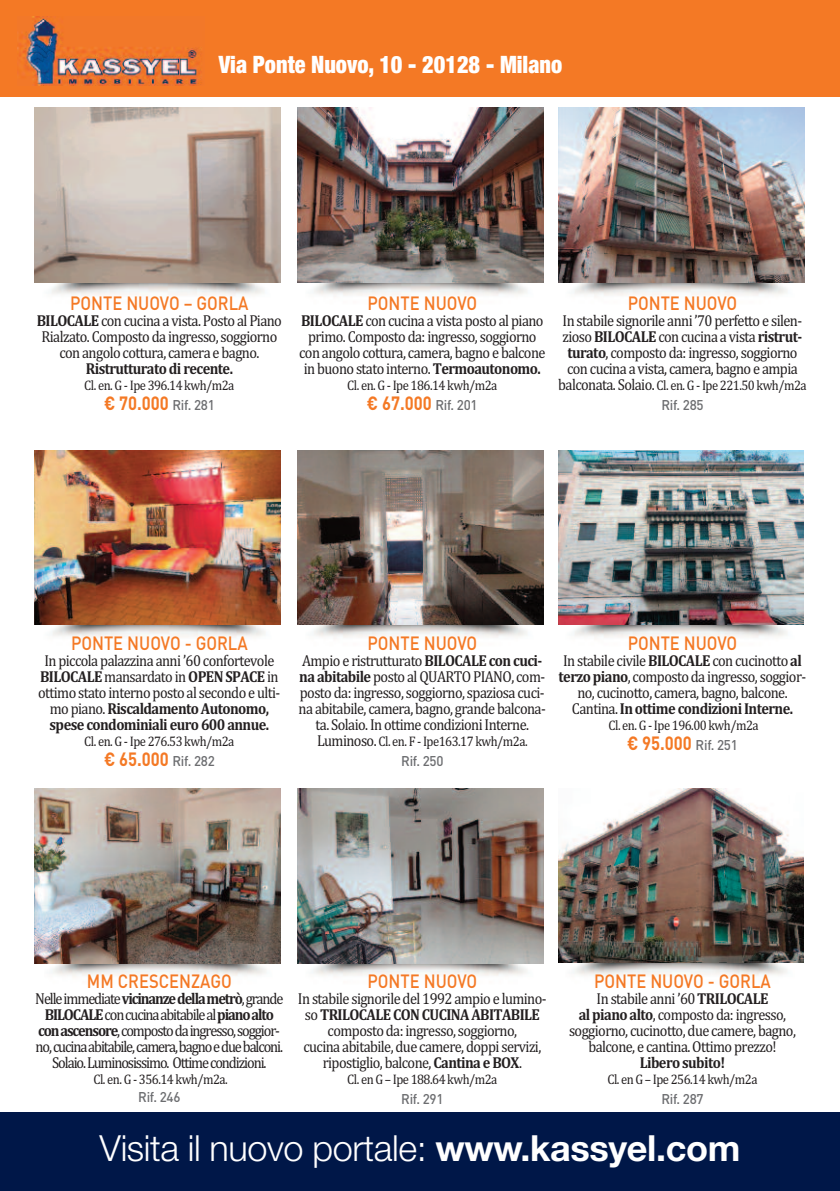
<style>
.page{position:relative;width:840px;height:1191px;background:#fff}
.page>*{position:absolute;margin:0;border:0;box-sizing:border-box;transform-origin:0 0}
.t1{font:300 36px "Helvetica Neue";letter-spacing:-.01em;color:#fff}
.t2{font:900 condensed 24px "Helvetica Neue";color:#fff;scale:.93 1}
.t3{font:500 19px "DIN";color:#f47925;scale:.87 1}
.t4{font:700 19px "DIN";color:#f47925;scale:.87 1}
.t5{font:16px/16px "Cambria";letter-spacing:-.04em;color:#231f20;text-align:center;scale:.9 1}
.t6{font:16px/16px "Cambria";letter-spacing:-.075em;color:#231f20;text-align:center;scale:.9 1}
.t7{font:700 16px "Cambria";letter-spacing:-.04em;color:#231f20;scale:.9 1}
.t8{font:14px "Cambria";letter-spacing:-.04em;color:#231f20;scale:.9 1}
.t9{font:500 14px "DIN";letter-spacing:-.02em;color:#6c6d70;scale:.95 1}
.s1{font-weight:700}
.s2{font-weight:500;font-size:14px;color:#6c6d70}
.s3{font-size:16px}
</style>
<div class="page">
<img style="left:44px;top:963px;width:228px;height:14px">
<img style="left:44px;top:624px;width:228px;height:15px">
<div style="left:0;top:0;width:839px;height:96px;background:#f47925"></div>
<div style="left:0;top:1112px;width:839px;height:79px;background:#001748"></div>
<img style="left:43px;top:282px;width:228px;height:15px">
<img style="left:35px;top:108px;width:246px;height:174px">
<img style="left:18px;top:16px;width:184px;height:69px">
<img style="left:305px;top:282px;width:228px;height:14px">
<img style="left:298px;top:108px;width:245px;height:174px">
<img style="left:565px;top:282px;width:228px;height:15px">
<img style="left:558px;top:108px;width:245px;height:174px">
<img style="left:35px;top:450px;width:246px;height:174px">
<img style="left:305px;top:624px;width:228px;height:14px">
<img style="left:298px;top:450px;width:245px;height:174px">
<img style="left:565px;top:624px;width:228px;height:15px">
<img style="left:558px;top:450px;width:245px;height:174px">
<img style="left:35px;top:788px;width:246px;height:175px">
<img style="left:305px;top:963px;width:228px;height:13px">
<img style="left:298px;top:788px;width:245px;height:175px">
<img style="left:573px;top:963px;width:214px;height:14px">
<img style="left:558px;top:788px;width:245px;height:175px">
<h2 class="t2" style="left:218px;top:55px;width:370px">Via Ponte Nuovo, 10 - 20128 - Milano</h2>
<p class="t3" style="left:70px;top:296px;width:206px">PONTE NUOVO – GORLA</p>
<p class="t5" style="left:37px;top:312px;width:274px"><span class="s1">BILOCALE</span> con cucina a vista. Posto al Piano<br>Rialzato. Composto da ingresso, soggiorno con angolo cottura, camera e bagno.</p>
<p class="t7" style="left:86px;top:359px;width:165px">Ristrutturato di recente.</p>
<p class="t8" style="left:84px;top:377px;width:168px">Cl. en. G - Ipe 396.14 kwh/m2a</p>
<p class="t4" style="left:104px;top:396px;width:129px">€ 70.000 <span class="s2">Rif. 281</span></p>
<p class="t3" style="left:367px;top:296px;width:127px">PONTE NUOVO</p>
<p class="t5" style="left:299px;top:312px;width:275px"><span class="s1">BILOCALE</span> con cucina a vista posto al piano primo. Composto da: ingresso, soggiorno con angolo cottura, camera, bagno e balcone in buono stato interno. <span class="s1">Termoautonomo.</span></p>
<p class="t8" style="left:347px;top:377px;width:168px">Cl. en. G - Ipe 186.14 kwh/m2a</p>
<p class="t4" style="left:367px;top:396px;width:129px">€ 67.000 <span class="s2">Rif. 201</span></p>
<p class="t3" style="left:627px;top:296px;width:127px">PONTE NUOVO</p>
<p class="t5" style="left:562px;top:312px;width:268px">In stabile signorile anni ’70 perfetto e silen&shy;zioso <span class="s1">BILOCALE</span> con cucina a vista <span class="s1">ristrut&shy;turato</span>, composto da: ingresso, soggiorno con cucina a vista, camera, bagno e ampia</p>
<p class="t8" style="left:558px;top:377px;width:277px"><span class="s3">balconata. Solaio.</span> Cl. en. G - Ipe 221.50 kwh/m2a</p>
<p class="t9" style="left:661px;top:400px;width:46px">Rif. 285</p>
<p class="t3" style="left:71px;top:636px;width:204px">PONTE NUOVO - GORLA</p>
<p class="t5" style="left:38px;top:652px;width:270px">In piccola palazzina anni ’60 confortevole <span class="s1">BILOCALE</span> mansardato in <span class="s1">OPEN SPACE</span> in ottimo stato interno posto al secondo e ulti&shy;mo piano. <span class="s1">Riscaldamento Autonomo, spese condominiali euro 600 annue.</span></p>
<p class="t8" style="left:84px;top:733px;width:168px">Cl. en. G - Ipe 276.53 kwh/m2a</p>
<p class="t4" style="left:104px;top:752px;width:129px">€ 65.000 <span class="s2">Rif. 282</span></p>
<p class="t3" style="left:367px;top:636px;width:127px">PONTE NUOVO</p>
<p class="t5" style="left:298px;top:652px;width:276px">Ampio e ristrutturato <span class="s1">BILOCALE con cuci&shy;na abitabile</span> posto al QUARTO PIANO, com&shy;posto da: ingresso, soggiorno, spaziosa cuci&shy;na abitabile, camera, bagno, grande balcona&shy;ta. Solaio. In ottime condizioni Interne.</p>
<p class="t8" style="left:317px;top:733px;width:235px"><span class="s3">Luminoso.</span> Cl. en. F - Ipe163.17 kwh/m2a.</p>
<p class="t9" style="left:401px;top:756px;width:46px">Rif. 250</p>
<p class="t3" style="left:627px;top:636px;width:127px">PONTE NUOVO</p>
<p class="t5" style="left:558px;top:652px;width:276px">In stabile civile <span class="s1">BILOCALE</span> con cucinotto <span class="s1">al terzo piano</span>, composto da ingresso, soggior&shy;no, cucinotto, camera, bagno, balcone.<br>Cantina. <span class="s1">In ottime condizioni Interne.</span></p>
<p class="t8" style="left:608px;top:717px;width:168px">Cl. en. G - Ipe 196.00 kwh/m2a</p>
<p class="t4" style="left:626px;top:736px;width:129px">€ 95.000 <span class="s2">Rif. 251</span></p>
<p class="t3" style="left:87px;top:974px;width:168px">MM CRESCENZAGO</p>
<p class="t6" style="left:35px;top:990px;width:277px">Nelleimmediate<span class="s1">vicinanzedellametrò</span>,grande <span class="s1">BILOCALE</span>concucinaabitabileal<span class="s1">pianoalto conascensore</span>,compostodaingresso,soggior&shy;no,cucinaabitabile,camera,bagnoeduebalconi.<br>Solaio.Luminosissimo. Ottimecondizioni.</p>
<p class="t8" style="left:93px;top:1071px;width:151px">Cl. en. G - 356.14 kwh/m2a.</p>
<p class="t9" style="left:138px;top:1092px;width:46px">Rif. 246</p>
<p class="t3" style="left:367px;top:974px;width:127px">PONTE NUOVO</p>
<p class="t5" style="left:298px;top:990px;width:277px">In stabile signorile del 1992 ampio e lumino&shy;so <span class="s1">TRILOCALE CON CUCINA ABITABILE </span>composto da: ingresso, soggiorno,<br>cucina abitabile, due camere, doppi servizi, ripostiglio, balcone, <span class="s1">Cantina e BOX</span>.</p>
<p class="t8" style="left:347px;top:1071px;width:168px">Cl. en G – Ipe 188.64 kwh/m2a</p>
<p class="t9" style="left:401px;top:1094px;width:46px">Rif. 291</p>
<p class="t3" style="left:593px;top:974px;width:204px">PONTE NUOVO - GORLA</p>
<p class="t5" style="left:568px;top:990px;width:253px">In stabile anni ’60 <span class="s1">TRILOCALE<br>al piano alto</span>, composto da: ingresso, soggiorno, cucinotto, due camere, bagno, balcone, e cantina. Ottimo prezzo!</p>
<p class="t7" style="left:639px;top:1053px;width:97px">Libero subito!</p>
<p class="t8" style="left:607px;top:1071px;width:168px">Cl. en G – Ipe 256.14 kwh/m2a</p>
<p class="t9" style="left:661px;top:1094px;width:46px">Rif. 287</p>
<h1 class="t1" style="left:99px;top:1118px;width:642px">Visita il nuovo portale: <span class="s1">www.kassyel.com</span></h1>
</div>
